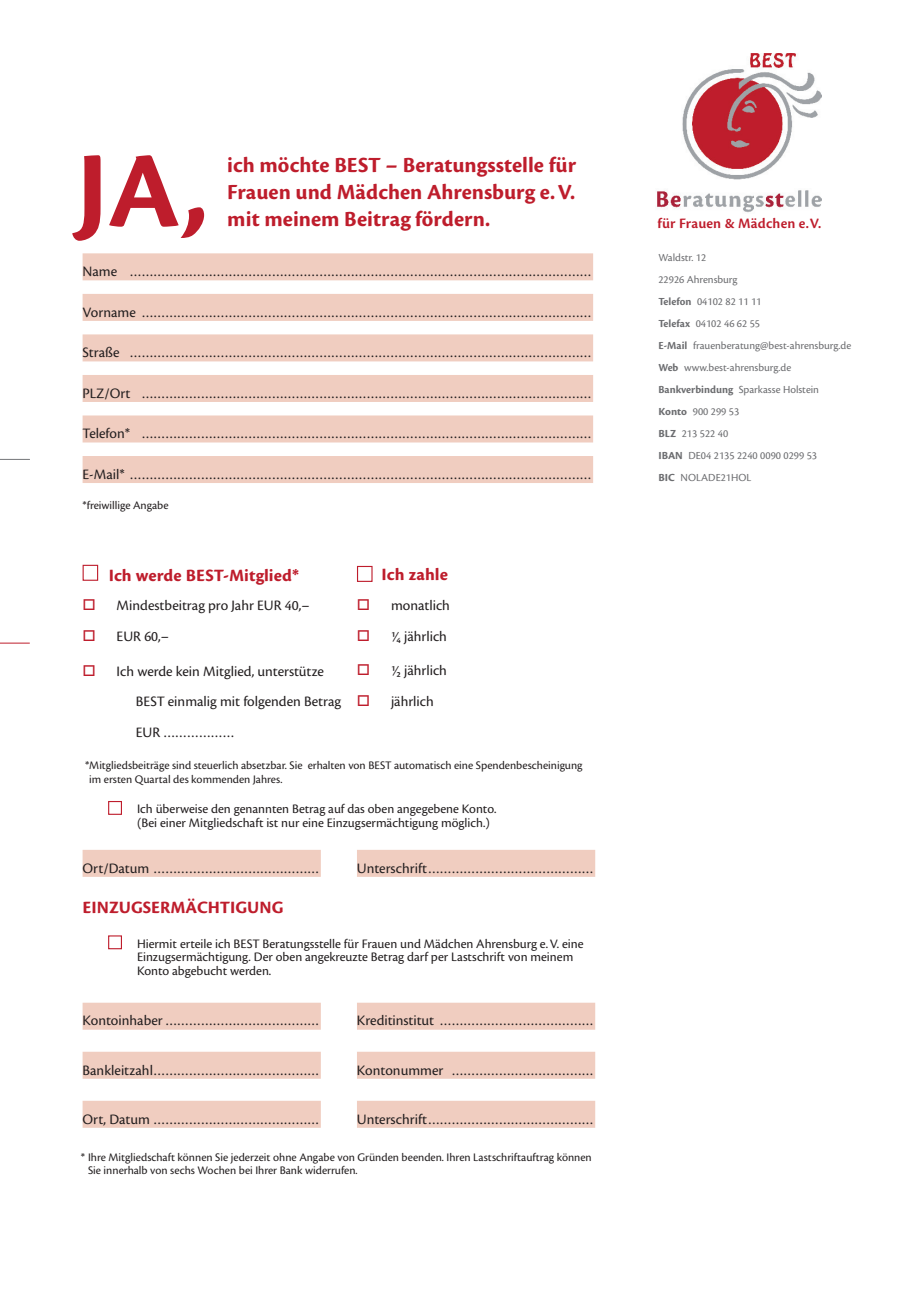
<style>
.page{position:relative;width:919px;height:1289px;background:#fff}
.page>*{position:absolute;margin:0;border:0;box-sizing:border-box;transform-origin:0 0}
.t1{font:700 112.5px "Cronos Pro";color:#be1d2c}
.t2{font:700 22.5px/27px "Cronos Pro";color:#be1d2c;text-align:justify}
.t3{font:18px "Cronos Pro Bold Capt";color:#be1d2c}
.t4{font:15px/30.5px "Cronos Pro";color:#231f20}
.t5{font:600 15px "Cronos Pro";letter-spacing:.01em;color:#be1d2c}
.t6{font:13.5px/13.5px "Cronos Pro";color:#231f20}
.t7{font:12px/13.5px "Cronos Pro";color:#231f20}
.t8{font:11.25px/22px "Cronos Pro";color:#6c6d70}
.s1{color:#be1d2c}
.s2{font-family:"Cronos Pro Bold Subh"}
.s3{font-family:"Cronos Pro Bold Capt"}
</style>
<div class="page">
<hr style="left:0;top:642px;width:30px;height:1px;background:#be1d2c">
<img style="left:657px;top:53px;width:164px;height:160px">
<hr style="left:0;top:459px;width:30px;height:1px;background:#808285">
<div style="left:83px;top:253px;width:510px;height:27px;background:#f0cdc0"></div>
<div style="left:83px;top:294px;width:510px;height:27px;background:#f0cdc0"></div>
<div style="left:83px;top:334px;width:510px;height:27px;background:#f0cdc0"></div>
<div style="left:83px;top:375px;width:510px;height:27px;background:#f0cdc0"></div>
<div style="left:83px;top:415px;width:510px;height:27px;background:#f0cdc0"></div>
<div style="left:83px;top:456px;width:510px;height:27px;background:#f0cdc0"></div>
<div style="left:83px;top:565px;width:15px;height:16px;border:1px solid #be1d2c"></div>
<div style="left:357px;top:566px;width:15px;height:16px;border:1px solid #be1d2c"></div>
<div style="left:108px;top:801px;width:14px;height:13px;border:1px solid #be1d2c"></div>
<div style="left:83px;top:849px;width:238px;height:27px;background:#f0cdc0"></div>
<div style="left:357px;top:849px;width:238px;height:27px;background:#f0cdc0"></div>
<div style="left:108px;top:935px;width:14px;height:14px;border:1px solid #be1d2c"></div>
<div style="left:83px;top:1002px;width:238px;height:27px;background:#f0cdc0"></div>
<div style="left:83px;top:1051px;width:238px;height:27px;background:#f0cdc0"></div>
<div style="left:83px;top:1100px;width:238px;height:27px;background:#f0cdc0"></div>
<div style="left:357px;top:1002px;width:238px;height:27px;background:#f0cdc0"></div>
<div style="left:357px;top:1051px;width:238px;height:27px;background:#f0cdc0"></div>
<div style="left:357px;top:1100px;width:238px;height:27px;background:#f0cdc0"></div>
<h1 class="t1" style="left:77px;top:126px;width:133px">JA,</h1>
<h2 class="t2" style="left:227px;top:152px;width:350px">ich möchte BEST – Beratungsstelle für Frauen und Mädchen Ahrensburg e. V. mit meinem Beitrag fördern.</h2>
<p class="t4" style="left:83px;top:256px;width:510px">Name ………………………………………………………………………………………………………</p>
<p class="t4" style="left:83px;top:297px;width:510px">Vorname ……………………………………………………………………………………………………</p>
<p class="t4" style="left:83px;top:337px;width:510px">Straße ………………………………………………………………………………………………………</p>
<p class="t4" style="left:83px;top:378px;width:510px">PLZ/Ort ……………………………………………………………………………………………………</p>
<p class="t4" style="left:83px;top:418px;width:510px">Telefon* ……………………………………………………………………………………………………</p>
<p class="t4" style="left:83px;top:459px;width:510px">E-Mail* ………………………………………………………………………………………………………</p>
<p class="t7" style="left:83px;top:499px;width:88px">*freiwillige Angabe</p>
<p class="t3" style="left:109px;top:565px;width:192px">Ich werde BEST-Mitglied*</p>
<p class="t3" style="left:381px;top:564px;width:68px">Ich zahle</p>
<p class="t4" style="left:83px;top:590px;width:228px"><span class="s1">□</span> Mindestbeitrag pro Jahr EUR 40,–</p>
<p class="t4" style="left:83px;top:620px;width:88px"><span class="s1">□</span> EUR 60,–</p>
<p class="t4" style="left:136px;top:655px;width:207px;text-indent:-53px"><span class="s1">□</span> Ich werde kein Mitglied, unterstütze<br>BEST einmalig mit folgenden Betrag<br>EUR ………………</p>
<p class="t4" style="left:357px;top:590px;width:94px"><span class="s1">□</span> monatlich</p>
<p class="t4" style="left:357px;top:620px;width:91px"><span class="s1">□</span> 1⁄4 jährlich</p>
<p class="t4" style="left:357px;top:655px;width:91px"><span class="s1">□</span> 1⁄2 jährlich</p>
<p class="t4" style="left:357px;top:686px;width:78px"><span class="s1">□</span> jährlich</p>
<p class="t7" style="left:89px;top:759px;width:495px;text-indent:-4px">* Mitgliedsbeiträge sind steuerlich absetzbar. Sie erhalten von BEST automatisch eine Spendenbescheinigung im ersten Quartal des kommenden Jahres.</p>
<p class="t6" style="left:137px;top:802px;width:361px">Ich überweise den genannten Betrag auf das oben angegebene Konto. (Bei einer Mitgliedschaft ist nur eine Einzugsermächtigung möglich.)</p>
<p class="t4" style="left:83px;top:852px;width:238px">Ort/Datum ……………………………………</p>
<p class="t4" style="left:357px;top:852px;width:238px">Unterschrift ……………………………………</p>
<p class="t3" style="left:83px;top:897px;width:202px">EINZUGSERMÄCHTIGUNG</p>
<p class="t6" style="left:137px;top:936px;width:448px">Hiermit erteile ich BEST Beratungsstelle für Frauen und Mädchen Ahrensburg e. V. eine<br>Einzugsermächtigung. Der oben angekreuzte Betrag darf per Lastschrift von meinem<br>Konto abgebucht werden.</p>
<p class="t4" style="left:83px;top:1005px;width:238px">Kontoinhaber …………………………………</p>
<p class="t4" style="left:83px;top:1054px;width:238px">Bankleitzahl ……………………………………</p>
<p class="t4" style="left:83px;top:1103px;width:238px">Ort, Datum ……………………………………</p>
<p class="t4" style="left:357px;top:1005px;width:238px">Kreditinstitut …………………………………</p>
<p class="t4" style="left:357px;top:1054px;width:238px">Kontonummer ………………………………</p>
<p class="t4" style="left:357px;top:1103px;width:238px">Unterschrift ……………………………………</p>
<p class="t7" style="left:88px;top:1150px;width:505px;text-indent:-7px">* Ihre Mitgliedschaft können Sie jederzeit ohne Angabe von Gründen beenden. Ihren Lastschriftauftrag können<br>Sie innerhalb von sechs Wochen bei Ihrer Bank widerrufen.</p>
<p class="t5" style="left:657px;top:214px;width:165px">für Frauen &amp; Mädchen e. V.</p>
<p class="t8" style="left:658px;top:246px;width:194px">Waldstr. 12<br>22926 Ahrensburg<br><span class="s2">Telefon</span> 04102 82 11 11<br><span class="s2">Telefax</span> 04102 46 62 55<br><span class="s2">E-Mail</span> frauenberatung@best-ahrensburg.de<br><span class="s2">Web</span> www.best-ahrensburg.de<br><span class="s2">Bankverbindung</span> Sparkasse Holstein<br><span class="s3">Konto</span> 900 299 53<br><span class="s3">BLZ</span> 213 522 40<br><span class="s3">IBAN</span> DE04 2135 2240 0090 0299 53<br><span class="s3">BIC</span> NOLADE21HOL</p>
</div>
